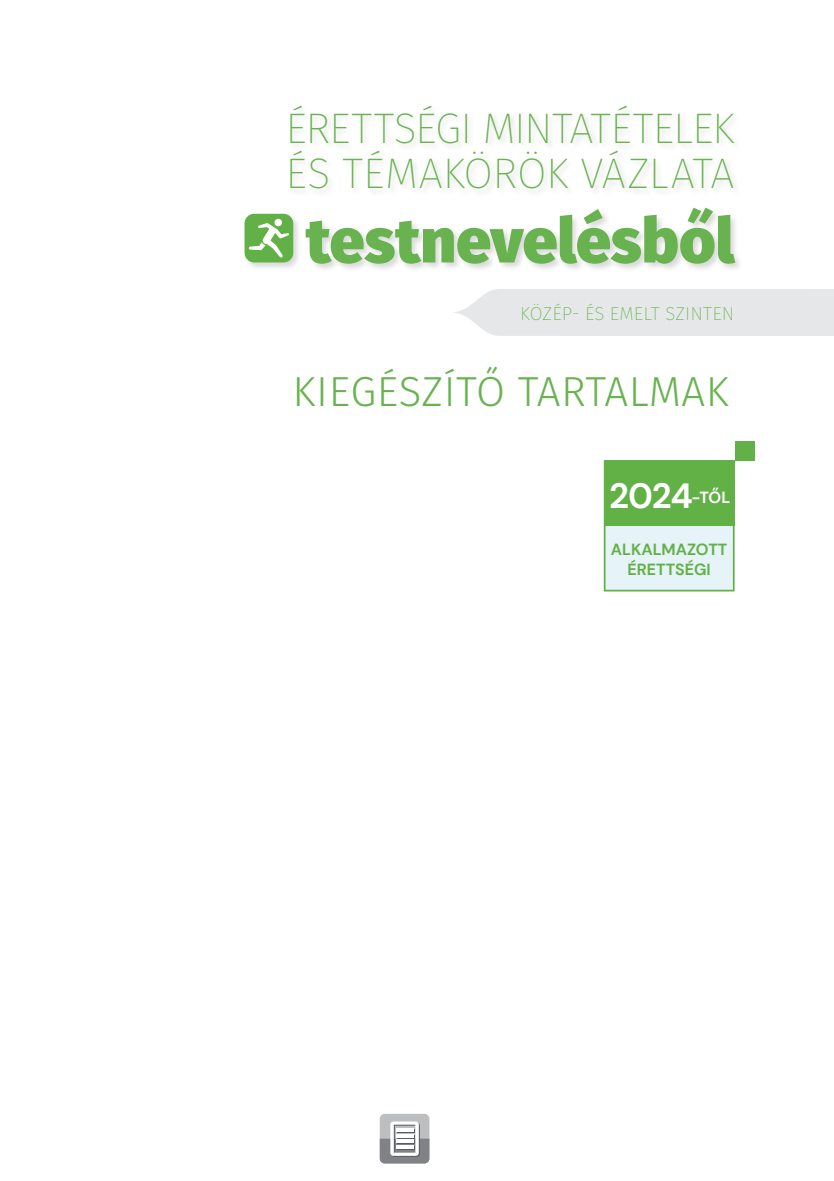
<style>
.page{position:relative;width:834px;height:1181px;background:#fff}
.page>*{position:absolute;margin:0;border:0;box-sizing:border-box;transform-origin:0 0}
.t1{font:800 62.48px "Fira Sans";color:#68b34f}
.t2{font:200 42.88px/45.5px "Fira Sans";letter-spacing:-.015em;color:#68b34f}
.Cimoldal_al-alcím{font:300 42px "Fira Sans";letter-spacing:.01em;color:#68b34f}
.t3{font:700 35px "DM Sans";color:#fff}
.t4{font:200 18.72px "Fira Sans";letter-spacing:.01em;color:#68b34f}
.t5{font:700 16.1px/19.4px "DM Sans";color:#62b146;text-align:center}
.s1{font-size:16.1px}
</style>
<div class="page">
<div style="left:243px;top:206px;width:500px;height:66px;background:#000;opacity:.15"></div>
<div style="left:244px;top:214px;width:49px;height:48px;background:#62b146;border-radius:10px"></div>
<div style="left:274px;top:219px;width:8px;height:7px;background:#fff;border-radius:50%"></div>
<svg style="left:249px;top:223px;width:40px;height:35px"></svg>
<svg style="left:454px;top:289px;width:109px;height:47px"></svg>
<div style="left:563px;top:289px;width:270px;height:47px;background:#e6e7e8"></div>
<div style="left:379px;top:1114px;width:50px;height:49px;background:#bcbec0;border-radius:5px"></div>
<svg style="left:379px;top:1121px;width:50px;height:42px"></svg>
<hr style="left:395px;top:1128px;width:18px;height:4px;background:#fff">
<hr style="left:395px;top:1134px;width:18px;height:3px;background:#fff">
<hr style="left:395px;top:1139px;width:18px;height:4px;background:#fff">
<hr style="left:395px;top:1145px;width:18px;height:3px;background:#fff">
<div style="left:734px;top:441px;width:20px;height:20px;background:#62b146"></div>
<div style="left:604px;top:461px;width:129px;height:129px;background:#e6f3f8"></div>
<div style="left:603px;top:461px;width:131px;height:130px;border:2px solid #62b146"></div>
<div style="left:603px;top:461px;width:131px;height:65px;background:#62b146"></div>
<p class="t2" style="left:285px;top:105px;width:450px">ÉRETTSÉGI MINTATÉTELEK<br>ÉS TÉMAKÖRÖK VÁZLATA</p>
<p class="t1" style="left:306px;top:185px;width:430px">testnevelésből</p>
<p class="t4" style="left:520px;top:300px;width:215px">KÖZÉP- ÉS EMELT SZINTEN</p>
<p class="Cimoldal_al-alcím" style="left:292px;top:362px;width:437px">KIEGÉSZÍTŐ TARTALMAK</p>
<p class="t3" style="left:609px;top:474px;width:122px">2024<span class="s1">-TŐL</span></p>
<p class="t5" style="left:610px;top:540px;width:118px">ALKALMAZOTT<br>ÉRETTSÉGI</p>
</div>
